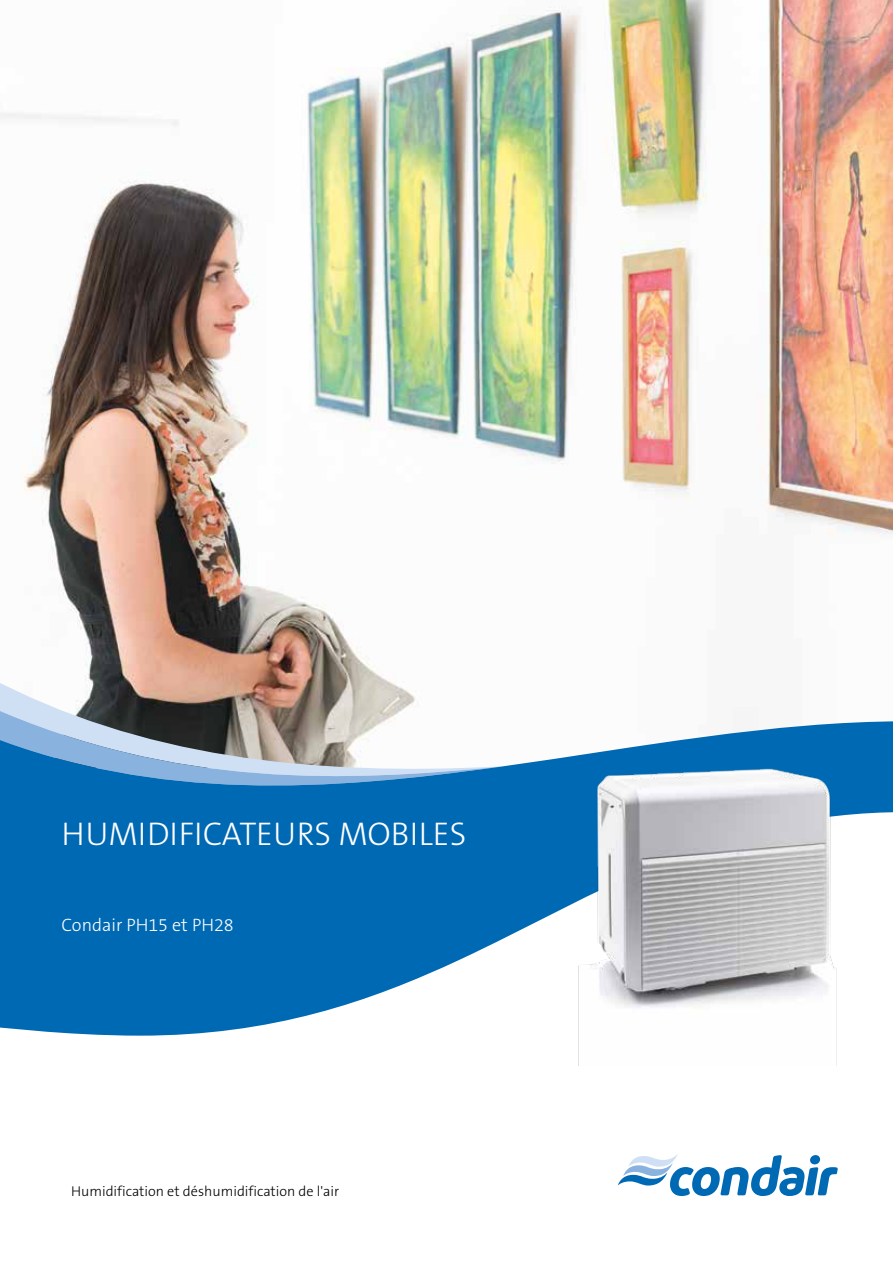
<style>
.page{position:relative;width:893px;height:1263px;background:#fff}
.page>*{position:absolute;margin:0;border:0;box-sizing:border-box;transform-origin:0 0}
.t1{font:300 33px "The Sans B3";color:#fff}
.t2{font:300 18px "The Sans B3";color:#fff}
.t3{font:300 14.25px "The Sans B3";color:#000}
</style>
<div class="page">
<img style="left:0;top:0;width:893px;height:676px">
<img style="left:0;top:676px;width:415px;height:29px">
<svg style="left:0;top:705px;width:413px;height:16px;background:#858584"></svg>
<svg style="left:0;top:721px;width:893px;height:315px;fill:#0069b4"></svg>
<svg style="left:618px;top:1154px;width:220px;height:42px"></svg>
<img style="left:494px;top:754px;width:386px;height:311px">
<h1 class="t1" style="left:62px;top:816px;width:406px">HUMIDIFICATEURS MOBILES</h1>
<p class="t2" style="left:62px;top:915px;width:174px">Condair PH15 et PH28</p>
<p class="t3" style="left:71px;top:1183px;width:270px">Humidification et déshumidification de l'air</p>
</div>
